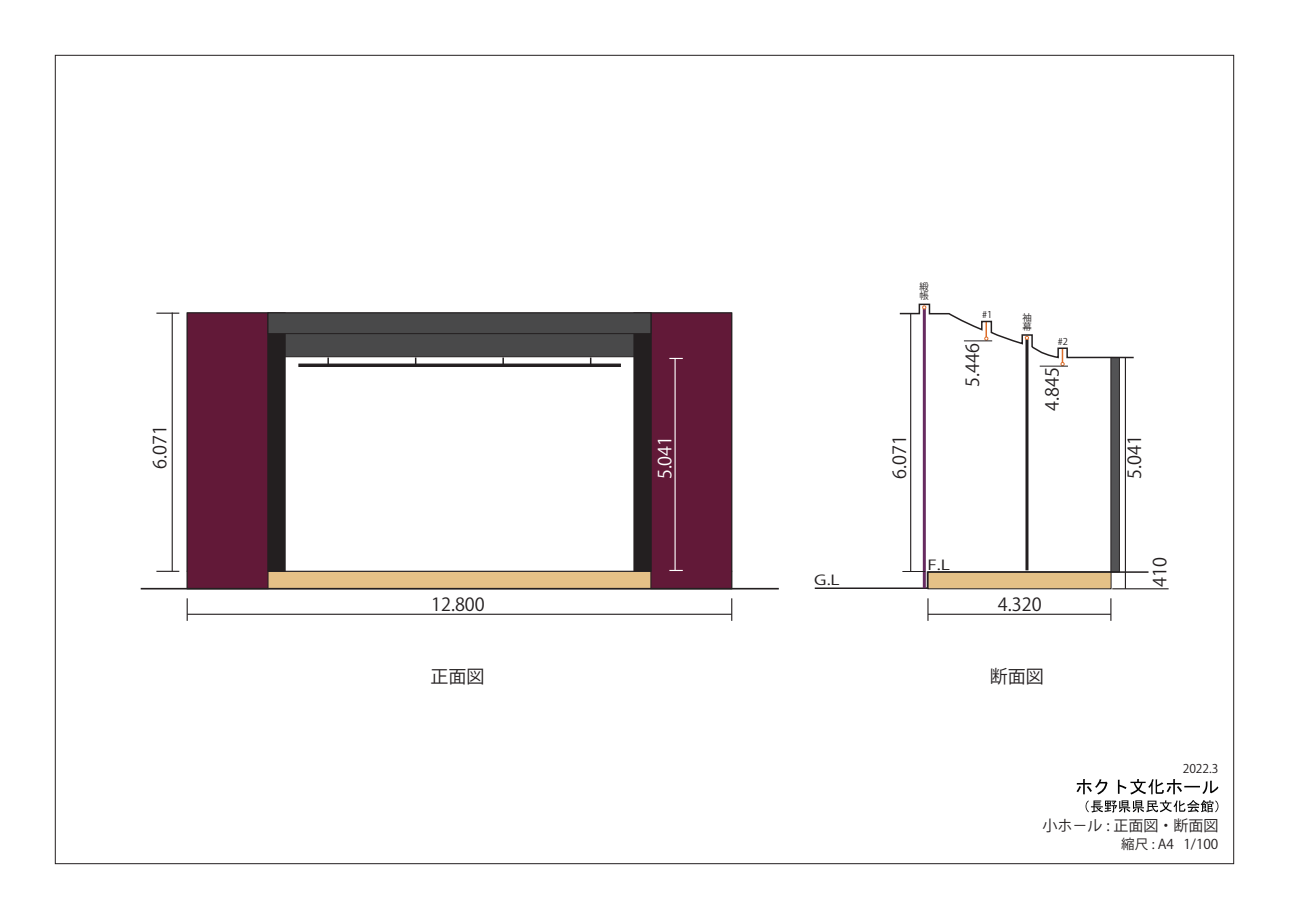
<style>
.page{position:relative;width:1289px;height:919px;background:#fff}
.page>*{position:absolute;margin:0;border:0;box-sizing:border-box;transform-origin:0 0}
.t1{font:18px "Koz Go Pr 6 N";color:#231f20}
.t2{font:18px "Koz Go Pr 6 N";color:#fff}
.t3{font:15px "Koz Go Pr 6 N";color:#231f20}
.t4{font:13.65px "Koz Go Pr 6 N";color:#231f20;scale:1.31 1}
.t5{font:13.5px "Koz Go Pr 6 N";color:#231f20}
.t6{font:12px "Koz Go Pr 6 N";color:#231f20}
.t7{font:9.3px/9.3px "Koz Go Pr 6 N";color:#231f20}
</style>
<div class="page">
<svg style="left:1076px;top:779px;width:142px;height:15px"></svg>
<svg style="left:1085px;top:800px;width:133px;height:12px"></svg>
<div style="left:1110px;top:357px;width:9px;height:215px;background:#535355;border:1px solid #231f20"></div>
<hr style="left:1124px;top:357px;width:1px;height:231px;background:#231f20">
<hr style="left:922px;top:309px;width:3px;height:279px;background:#672b60">
<hr style="left:1025px;top:339px;width:3px;height:231px;background:#231f20">
<hr style="left:910px;top:313px;width:1px;height:258px;background:#231f20">
<svg style="left:899px;top:303px;width:235px;height:64px"></svg>
<svg style="left:814px;top:570px;width:335px;height:19px"></svg>
<svg style="left:927px;top:598px;width:1px;height:22px"></svg>
<svg style="left:1110px;top:598px;width:1px;height:22px"></svg>
<hr style="left:928px;top:613px;width:182px;height:1px;background:#231f20">
<hr style="left:1112px;top:588px;width:56px;height:1px;background:#231f20">
<div style="left:187px;top:571px;width:545px;height:18px;background:#e5c187;border:1px solid #231f20"></div>
<div style="left:187px;top:312px;width:545px;height:259px;background:#49494a"></div>
<div style="left:268px;top:356px;width:383px;height:215px;background:#fff;border:1px solid #231f20"></div>
<hr style="left:172px;top:312px;width:1px;height:259px;background:#231f20">
<hr style="left:156px;top:570px;width:23px;height:2px;background:#231f20">
<hr style="left:156px;top:312px;width:23px;height:2px;background:#231f20">
<svg style="left:187px;top:598px;width:1px;height:22px"></svg>
<svg style="left:731px;top:598px;width:1px;height:22px"></svg>
<hr style="left:187px;top:613px;width:544px;height:1px;background:#231f20">
<div style="left:187px;top:312px;width:81px;height:277px;background:#621938;border:1px solid #231f20"></div>
<div style="left:650px;top:312px;width:82px;height:277px;background:#621938;border:1px solid #231f20"></div>
<hr style="left:674px;top:358px;width:1px;height:212px;background:#fff">
<svg style="left:669px;top:358px;width:13px;height:1px"></svg>
<svg style="left:669px;top:570px;width:13px;height:1px"></svg>
<div style="left:268px;top:312px;width:17px;height:259px;background:#231f20"></div>
<div style="left:633px;top:312px;width:18px;height:259px;background:#231f20;border:1px solid #231f20"></div>
<div style="left:268px;top:312px;width:383px;height:22px;background:#49494a;border:1px solid #231f20"></div>
<svg style="left:298px;top:363px;width:322px;height:4px"></svg>
<svg style="left:327px;top:357px;width:2px;height:8px"></svg>
<svg style="left:502px;top:357px;width:2px;height:8px"></svg>
<hr style="left:141px;top:588px;width:637px;height:1px;background:#231f20">
<p class="t1" style="left:150px;top:469px;width:45px;rotate:-90deg">6.071</p>
<p class="t1" style="left:431px;top:594px;width:55px">12.800</p>
<p class="t1" style="left:430px;top:665px;width:55px">正面図</p>
<p class="t2" style="left:654px;top:479px;width:45px;rotate:-90deg">5.041</p>
<p class="t4" style="left:814px;top:572px;width:21px">G.L</p>
<p class="t7" style="left:919px;top:282px;width:11px">緞帳</p>
<p class="t1" style="left:889px;top:479px;width:45px;rotate:-90deg">6.071</p>
<p class="t7" style="left:982px;top:310px;width:12px">#1</p>
<p class="t1" style="left:962px;top:387px;width:45px;rotate:-90deg">5.446</p>
<p class="t7" style="left:1022px;top:313px;width:11px">袖幕</p>
<p class="t7" style="left:1057px;top:337px;width:12px">#2</p>
<p class="t1" style="left:1041px;top:411px;width:45px;rotate:-90deg">4.845</p>
<p class="t1" style="left:1124px;top:479px;width:45px;rotate:-90deg">5.041</p>
<p class="t4" style="left:927px;top:557px;width:19px">F.L</p>
<p class="t1" style="left:997px;top:594px;width:45px">4.320</p>
<p class="t1" style="left:989px;top:665px;width:55px">断面図</p>
<p class="t1" style="left:1149px;top:587px;width:31px;rotate:-90deg">410</p>
<p class="t6" style="left:1182px;top:761px;width:37px">2022.3</p>
<p class="t3" style="left:1042px;top:817px;width:177px">小ホ－ル : 正面図・断面図</p>
<p class="t5" style="left:1121px;top:836px;width:99px">縮尺 : A4 1/100</p>
</div>
